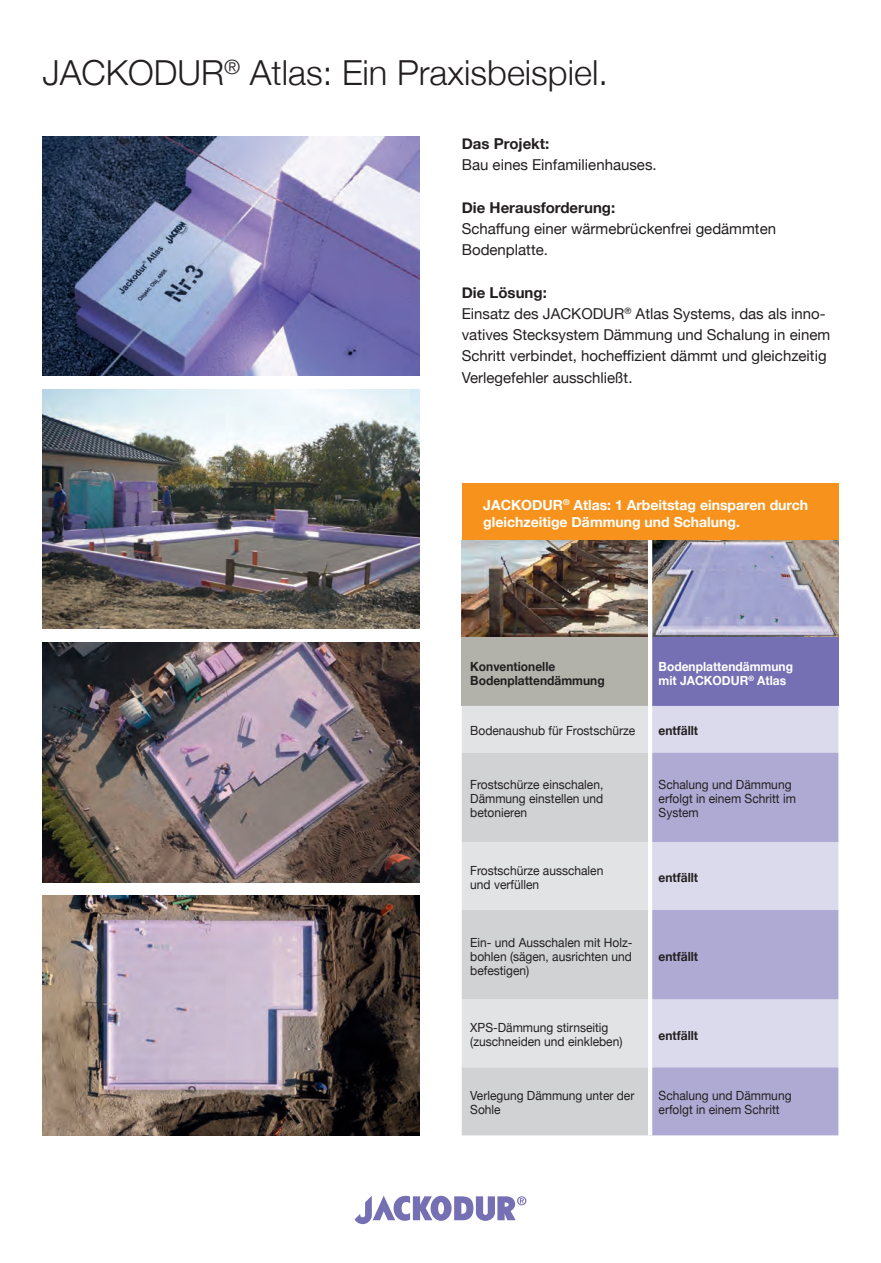
<style>
.page{position:relative;width:881px;height:1263px;background:#fff}
.page>*{position:absolute;margin:0;border:0;box-sizing:border-box;transform-origin:0 0}
.t1{font:300 34.5px "Helvetica Neue";color:#231f20}
.t2{font:15px/21.3px "Helvetica Neue";color:#231f20}
.t3{font:700 15px "Helvetica Neue";color:#231f20}
.t4{font:700 13.95px/16.8px "Helvetica Neue";color:#fff}
.t5{font:12.6px/14px "Helvetica Neue";color:#231f20;scale:.95 1}
.t6{font:700 12.6px/14px "Helvetica Neue";color:#231f20;scale:.95 1}
.t7{font:700 12.6px/14px "Helvetica Neue";color:#fff;scale:.95 1}
.s1{font-weight:700}
</style>
<div class="page">
<img style="left:43px;top:136px;width:376px;height:240px">
<img style="left:43px;top:642px;width:376px;height:240px">
<img style="left:43px;top:389px;width:376px;height:240px">
<img style="left:43px;top:896px;width:376px;height:239px">
<img style="left:461px;top:540px;width:377px;height:98px">
<svg style="left:354px;top:1196px;width:172px;height:28px"></svg>
<div style="left:461px;top:483px;width:377px;height:57px;background:#f7931d"></div>
<div style="left:461px;top:638px;width:188px;height:68px;background:#b3b2aa"></div>
<div style="left:649px;top:638px;width:189px;height:68px;background:#756fb3"></div>
<div style="left:462px;top:706px;width:185px;height:47px;background:#e2e3e5"></div>
<div style="left:652px;top:706px;width:186px;height:47px;background:#dbd9ec"></div>
<svg style="left:461px;top:753px;width:186px;height:382px;background:#d7d8da"></svg>
<svg style="left:652px;top:753px;width:186px;height:382px;background:#bebadb"></svg>
<div style="left:647px;top:540px;width:5px;height:595px;background:#fff"></div>
<h1 class="t1" style="left:43px;top:45px;width:566px">JACKODUR<sup>®</sup> Atlas: Ein Praxisbeispiel.</h1>
<p class="t3" style="left:461px;top:132px;width:89px">Das Projekt:</p>
<p class="t2" style="left:461px;top:155px;width:196px">Bau eines Einfamilienhauses.</p>
<p class="t3" style="left:461px;top:195px;width:155px">Die Herausforderung:</p>
<p class="t2" style="left:461px;top:219px;width:316px">Schaffung einer wärmebrückenfrei gedämmten<br>Bodenplatte.</p>
<p class="t2" style="left:461px;top:283px;width:370px"><span class="s1">Die Lösung:<br></span>Einsatz des JACKODUR<sup>®</sup> Atlas Systems, das als inno&shy;vatives Stecksystem Dämmung und Schalung in einem Schritt verbindet, hocheffizient dämmt und gleichzeitig Verlegefehler ausschließt.</p>
<p class="t4" style="left:483px;top:497px;width:326px">JACKODUR<sup>®</sup> Atlas: 1 Arbeitstag einsparen durch gleichzeitige Dämmung und Schalung.</p>
<p class="t6" style="left:470px;top:660px;width:143px">Konventionelle<br>Bodenplattendämmung</p>
<p class="t7" style="left:658px;top:660px;width:143px">Bodenplattendämmung mit JACKODUR<sup>®</sup> Atlas</p>
<p class="t5" style="left:470px;top:724px;width:175px">Bodenaushub für Frostschürze</p>
<p class="t6" style="left:658px;top:724px;width:43px">entfällt</p>
<p class="t5" style="left:470px;top:778px;width:142px;text-align:justify">Frostschürze einschalen, Dämmung einstellen und betonieren</p>
<p class="t5" style="left:658px;top:778px;width:146px">Schalung und Dämmung erfolgt in einem Schritt im<br>System</p>
<p class="t5" style="left:470px;top:864px;width:141px">Frostschürze ausschalen und verfüllen</p>
<p class="t6" style="left:658px;top:871px;width:43px">entfällt</p>
<p class="t5" style="left:470px;top:936px;width:172px;text-align:justify">Ein- und Ausschalen mit Holz&shy;bohlen (sägen, ausrichten und befestigen)</p>
<p class="t6" style="left:658px;top:950px;width:43px">entfällt</p>
<p class="t5" style="left:470px;top:1021px;width:162px">XPS-Dämmung stirnseitig (zuschneiden und einkleben)</p>
<p class="t6" style="left:658px;top:1028px;width:43px">entfällt</p>
<p class="t5" style="left:470px;top:1090px;width:174px">Verlegung Dämmung unter der<br>Sohle</p>
<p class="t5" style="left:658px;top:1090px;width:141px">Schalung und Dämmung erfolgt in einem Schritt</p>
</div>
